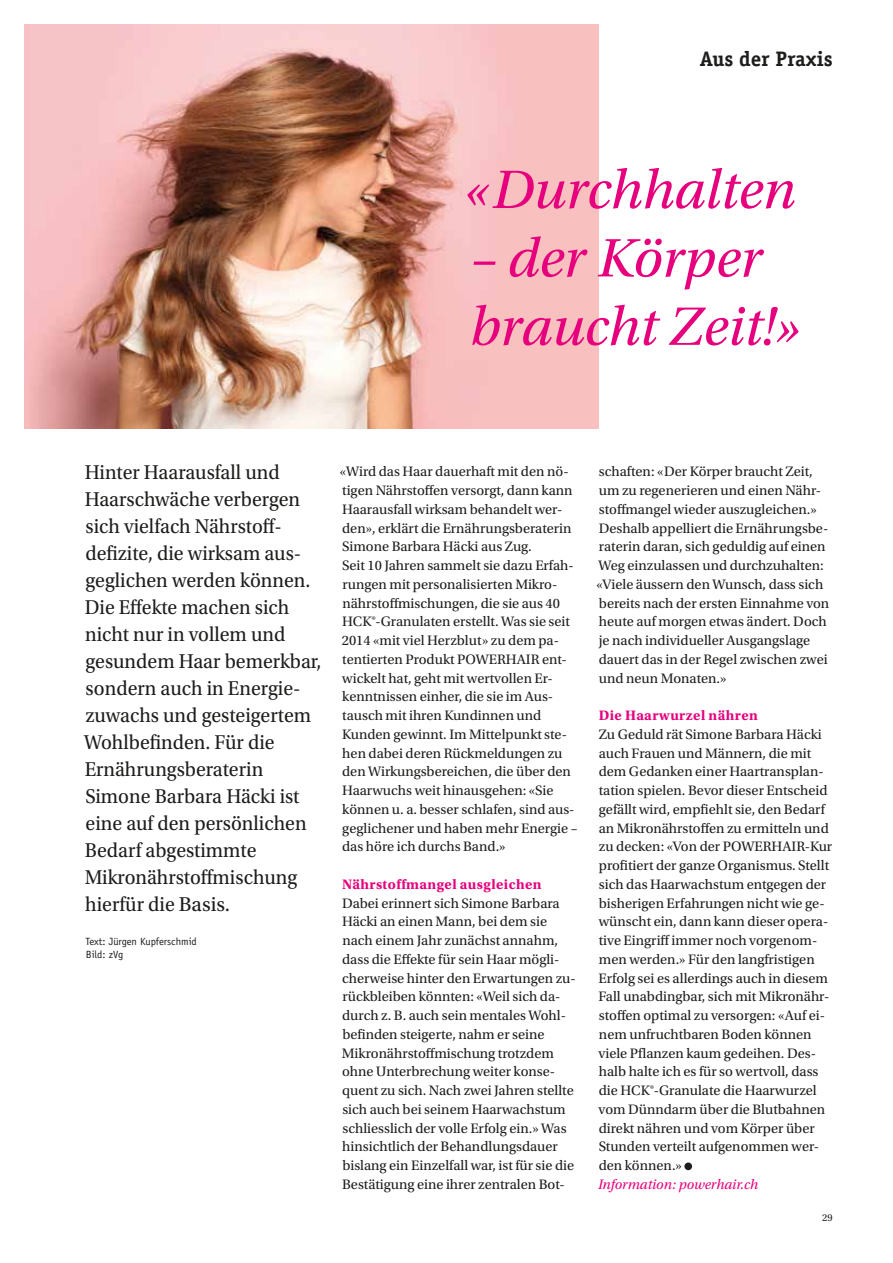
<style>
.page{position:relative;width:893px;height:1263px;background:#fff}
.page>*{position:absolute;margin:0;border:0;box-sizing:border-box;transform-origin:0 0}
.t1{font:italic 57px/68.4px "Utopia Std";color:#e6007d}
.t2{font:21px/27px "Utopia Std";color:#1d1d1b;scale:.95 1}
.t3{font:700 21px "Officina Serif Std";color:#1d1d1b}
.t4{font:14.4px/18.8px "Utopia Std";color:#1d1d1b}
.t5{font:700 14.4px "Utopia Std";letter-spacing:.03em;color:#e6007d}
.t6{font:italic 14.4px "Utopia Std";color:#e6007d}
.t7{font:10.5px/12.8px "Officina Sans Std";color:#1d1d1b}
.t8{font:10.5px "Utopia Std";color:#1d1d1b}
</style>
<div class="page">
<img style="left:24px;top:24px;width:574px;height:405px">
<div style="left:684px;top:1162px;width:8px;height:8px;background:#1d1d1b;border-radius:50%"></div>
<h2 class="t3" style="left:700px;top:46px;width:134px">Aus der Praxis</h2>
<h1 class="t1" style="left:464px;top:156px;width:333px">«Durchhalten</h1>
<h1 class="t1" style="left:469px;top:225px;width:334px">– der Körper braucht Zeit!»</h1>
<p class="t2" style="left:84px;top:459px;width:252px">Hinter Haarausfall und<br>Haarschwäche verbergen sich vielfach Nährstoff&shy;defizite, die wirksam aus&shy;geglichen werden können.<br>Die Effekte machen sich nicht nur in vollem und gesundem Haar bemerkbar, sondern auch in Energie&shy;zuwachs und gesteigertem<br>Wohlbefinden. Für die<br>Ernährungsberaterin<br>Simone Barbara Häcki ist eine auf den persönlichen<br>Bedarf abgestimmte<br>Mikronährstoffmischung hierfür die Basis.</p>
<p class="t4" style="left:340px;top:462px;width:239px">«Wird das Haar dauerhaft mit den nö&shy;tigen Nährstoffen versorgt, dann kann Haarausfall wirksam behandelt wer&shy;den», erklärt die Ernährungsberaterin Simone Barbara Häcki aus Zug.<br>Seit 10 Jahren sammelt sie dazu Erfah&shy;rungen mit personalisierten Mikro&shy;nährstoffmischungen, die sie aus 40<br>HCK®-Granulaten erstellt. Was sie seit 2014 «mit viel Herzblut» zu dem pa&shy;tentierten Produkt POWERHAIR ent&shy;wickelt hat, geht mit wertvollen Er&shy;kenntnissen einher, die sie im Aus&shy;tausch mit ihren Kundinnen und Kunden gewinnt. Im Mittelpunkt ste&shy;hen dabei deren Rückmeldungen zu den Wirkungsbereichen, die über den Haarwuchs weit hinausgehen: «Sie können u. a. besser schlafen, sind aus&shy;geglichener und haben mehr Energie – das höre ich durchs Band.»</p>
<p class="t5" style="left:342px;top:876px;width:201px">Nährstoffmangel ausgleichen</p>
<p class="t4" style="left:342px;top:894px;width:235px">Dabei erinnert sich Simone Barbara Häcki an einen Mann, bei dem sie nach einem Jahr zunächst annahm, dass die Effekte für sein Haar mögli&shy;cherweise hinter den Erwartungen zu&shy;rückbleiben könnten: «Weil sich da&shy;durch z. B. auch sein mentales Wohl&shy;befinden steigerte, nahm er seine Mikronährstoffmischung trotzdem ohne Unterbrechung weiter konse&shy;quent zu sich. Nach zwei Jahren stellte sich auch bei seinem Haarwachstum schliesslich der volle Erfolg ein.» Was hinsichtlich der Behandlungsdauer bislang ein Einzelfall war, ist für sie die Bestätigung eine ihrer zentralen Bot-</p>
<p class="t7" style="left:85px;top:935px;width:113px">Text: Jürgen Kupferschmid<br>Bild: zVg</p>
<p class="t4" style="left:596px;top:462px;width:234px">schaften: «Der Körper braucht Zeit, um zu regenerieren und einen Nähr&shy;stoffmangel wieder auszugleichen.» Deshalb appelliert die Ernährungsbe&shy;raterin daran, sich geduldig auf einen Weg einzulassen und durchzuhalten: «Viele äussern den Wunsch, dass sich bereits nach der ersten Einnahme von heute auf morgen etwas ändert. Doch je nach individueller Ausgangslage dauert das in der Regel zwischen zwei und neun Monaten.»</p>
<p class="t5" style="left:599px;top:707px;width:161px">Die Haarwurzel nähren</p>
<p class="t4" style="left:599px;top:725px;width:235px">Zu Geduld rät Simone Barbara Häcki auch Frauen und Männern, die mit dem Gedanken einer Haartransplan&shy;tation spielen. Bevor dieser Entscheid gefällt wird, empfiehlt sie, den Bedarf an Mikronährstoffen zu ermitteln und zu decken: «Von der POWERHAIR-Kur profitiert der ganze Organismus. Stellt sich das Haarwachstum entgegen der bisherigen Erfahrungen nicht wie ge&shy;wünscht ein, dann kann dieser opera&shy;tive Eingriff immer noch vorgenom&shy;men werden.» Für den langfristigen Erfolg sei es allerdings auch in diesem Fall unabdingbar, sich mit Mikronähr&shy;stoffen optimal zu versorgen: «Auf ei&shy;nem unfruchtbaren Boden können viele Pflanzen kaum gedeihen. Des&shy;halb halte ich es für so wertvoll, dass die HCK®-Granulate die Haarwurzel vom Dünndarm über die Blutbahnen direkt nähren und vom Körper über Stunden verteilt aufgenommen wer&shy;den können.»</p>
<p class="t6" style="left:598px;top:1176px;width:162px">Information: powerhair.ch</p>
<p class="t8" style="left:822px;top:1211px;width:12px">29</p>
</div>
